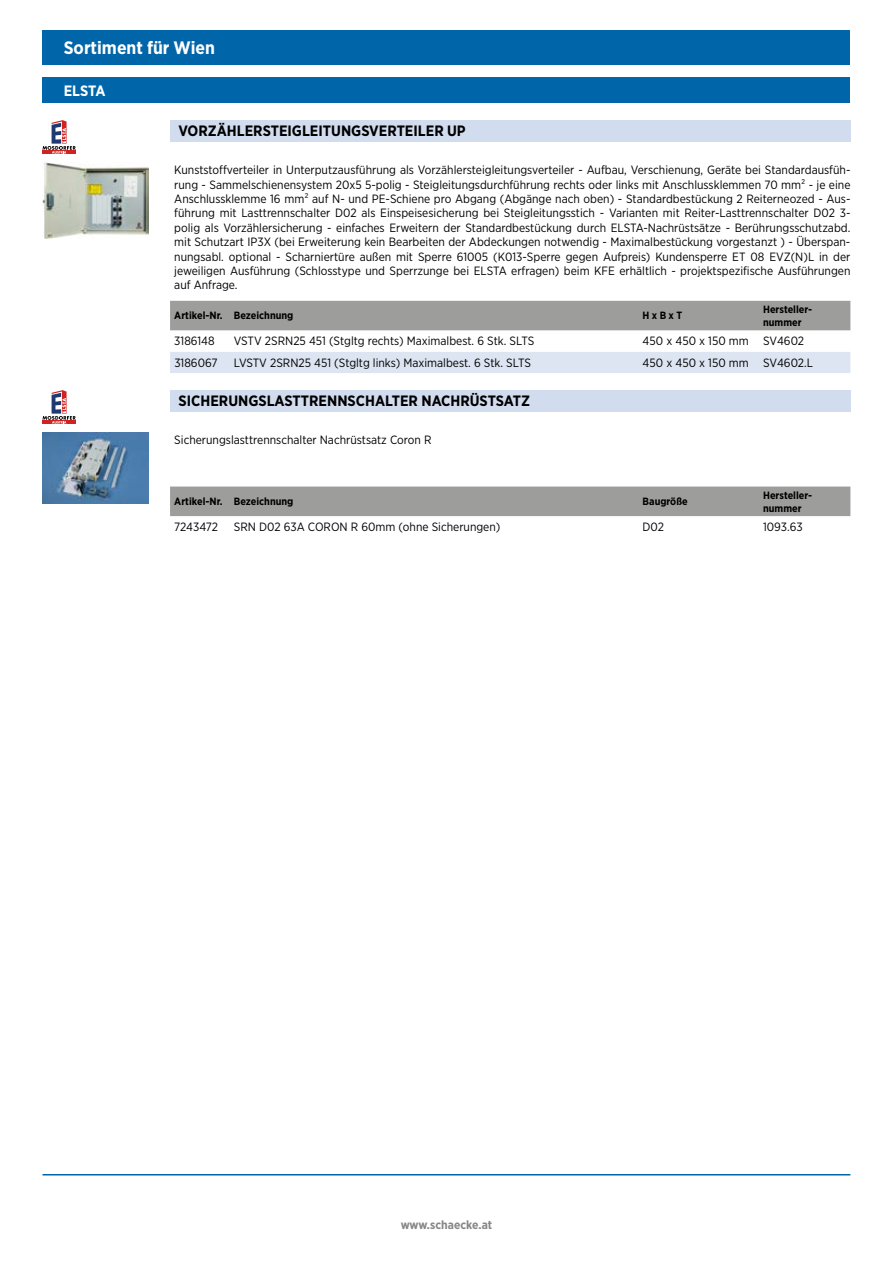
<style>
.page{position:relative;width:893px;height:1263px;background:#fff}
.page>*{position:absolute;margin:0;border:0;box-sizing:border-box;transform-origin:0 0}
.t1{font:700 18px "Gotham Narrow";color:#fff}
.t2{font:700 15px "Gotham Narrow";color:#000}
.t3{font:700 15px "Gotham Narrow";letter-spacing:-.005em;color:#fff}
.t4{font:12px/14.4px "Gotham Narrow";color:#000;text-align:justify}
.t5{font:700 12px "Gotham Narrow";color:#878787}
.t6{font:700 10.5px/12.6px "Gotham Narrow";color:#000}
</style>
<div class="page">
<div style="left:42px;top:31px;width:808px;height:34px;background:#0065a9"></div>
<hr style="left:42px;top:1174px;width:808px;height:1px;background:#0065a9">
<div style="left:42px;top:78px;width:808px;height:25px;background:#0065a9"></div>
<svg style="left:42px;top:120px;width:34px;height:34px"></svg>
<svg style="left:170px;top:301px;width:680px;height:72px"></svg>
<svg style="left:42px;top:390px;width:34px;height:34px"></svg>
<div style="left:170px;top:486px;width:680px;height:31px;background:#9d9d9c"></div>
<div style="left:170px;top:120px;width:680px;height:21px;background:#d2dcef"></div>
<div style="left:170px;top:390px;width:680px;height:21px;background:#d2dcef"></div>
<img style="left:42px;top:163px;width:107px;height:75px">
<img style="left:42px;top:433px;width:107px;height:70px">
<h1 class="t1" style="left:64px;top:36px;width:153px">Sortiment für Wien</h1>
<p class="t3" style="left:64px;top:81px;width:43px">ELSTA</p>
<p class="t2" style="left:179px;top:121px;width:289px">VORZÄHLERSTEIGLEITUNGSVERTEILER UP</p>
<p class="t4" style="left:174px;top:162px;width:678px">Kunststoffverteiler in Unterputzausführung als Vorzählersteigleitungsverteiler - Aufbau, Verschienung, Geräte bei Standardausfüh&shy;rung - Sammelschienensystem 20x5 5-polig - Steigleitungsdurchführung rechts oder links mit Anschlussklemmen 70 mm² - je eine Anschlussklemme 16 mm² auf N- und PE-Schiene pro Abgang (Abgänge nach oben) - Standardbestückung 2 Reiterneozed - Aus&shy;führung mit Lasttrennschalter D02 als Einspeisesicherung bei Steigleitungsstich - Varianten mit Reiter-Lasttrennschalter D02 3- polig als Vorzählersicherung - einfaches Erweitern der Standardbestückung durch ELSTA-Nachrüstsätze - Berührungsschutzabd. mit Schutzart IP3X (bei Erweiterung kein Bearbeiten der Abdeckungen notwendig - Maximalbestückung vorgestanzt ) - Überspan&shy;nungsabl. optional - Scharniertüre außen mit Sperre 61005 (K013-Sperre gegen Aufpreis) Kundensperre ET 08 EVZ(N)L in der jeweiligen Ausführung (Schlosstype und Sperrzunge bei ELSTA erfragen) beim KFE erhältlich - projektspezifische Ausführungen auf Anfrage.</p>
<p class="t6" style="left:174px;top:309px;width:121px">Artikel-Nr. Bezeichnung</p>
<p class="t6" style="left:643px;top:309px;width:41px">H x B x T</p>
<p class="t6" style="left:763px;top:303px;width:51px">Hersteller&shy;nummer</p>
<p class="t4" style="left:174px;top:334px;width:42px">3186148</p>
<p class="t4" style="left:234px;top:334px;width:302px">VSTV 2SRN25 451 (Stgltg rechts) Maximalbest. 6 Stk. SLTS</p>
<p class="t4" style="left:643px;top:334px;width:163px">450 x 450 x 150 mm SV4602</p>
<p class="t4" style="left:174px;top:355px;width:45px">3186067</p>
<p class="t4" style="left:234px;top:355px;width:299px">LVSTV 2SRN25 451 (Stgltg links) Maximalbest. 6 Stk. SLTS</p>
<p class="t4" style="left:643px;top:355px;width:172px">450 x 450 x 150 mm SV4602.L</p>
<p class="t2" style="left:179px;top:391px;width:353px">SICHERUNGSLASTTRENNSCHALTER NACHRÜSTSATZ</p>
<p class="t4" style="left:174px;top:432px;width:259px">Sicherungslasttrennschalter Nachrüstsatz Coron R</p>
<p class="t6" style="left:174px;top:495px;width:121px">Artikel-Nr. Bezeichnung</p>
<p class="t6" style="left:643px;top:495px;width:47px">Baugröße</p>
<p class="t6" style="left:763px;top:489px;width:51px">Hersteller&shy;nummer</p>
<p class="t4" style="left:174px;top:519px;width:45px">7243472</p>
<p class="t4" style="left:234px;top:519px;width:268px">SRN D02 63A CORON R 60mm (ohne Sicherungen)</p>
<p class="t4" style="left:643px;top:519px;width:23px">D02</p>
<p class="t4" style="left:763px;top:519px;width:41px">1093.63</p>
<p class="t5" style="left:401px;top:1217px;width:93px">www.schaecke.at</p>
</div>
